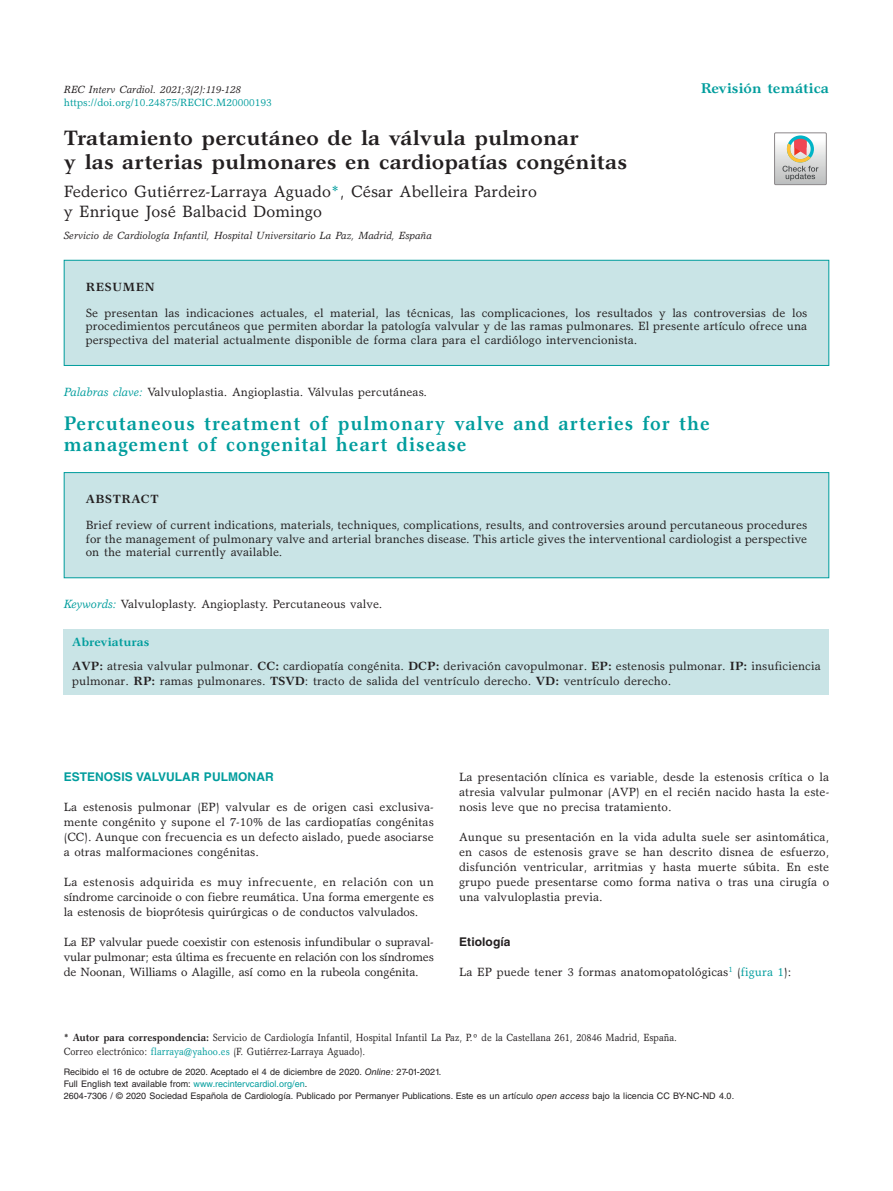
<style>
.page{position:relative;width:893px;height:1191px;background:#fff}
.page>*{position:absolute;margin:0;border:0;box-sizing:border-box;transform-origin:0 0}
.t1{font:700 21px/24px "Garth Graphic Std";letter-spacing:.005em;color:#231f20}
.t2{font:700 19.8px/21px "Garth Graphic Std";letter-spacing:.055em;color:#009d9d;scale:.91 1}
.t3{font:16.5px/19.5px "Garth Graphic Std";letter-spacing:.005em;color:#231f20}
.t4{font:700 14.25px "Garth Graphic Std";letter-spacing:.005em;color:#009d9d}
.t5{font:12px/15px "Garth Graphic Std";letter-spacing:.005em;color:#231f20;text-align:justify}
.t6{font:700 12px "Helvetica LT Std";letter-spacing:.005em;color:#009d9d}
.t7{font:700 12px "Garth Graphic Std";letter-spacing:.055em;color:#231f20}
.t8{font:700 12px "Helvetica LT Std";letter-spacing:.005em;color:#231f20}
.t9{font:10.5px/13.5px "Garth Graphic Std";letter-spacing:.005em;color:#231f20;scale:.9 1}
.t10{font:italic 10.5px "Garth Graphic Std";letter-spacing:.005em;color:#231f20}
.t11{font:10.5px "Garth Graphic Std";letter-spacing:.005em;color:#009d9d}
.t12{font:9px/12px "Helvetica LT Std";letter-spacing:.005em;color:#231f20}
.s1{color:#009d9d}
.s2{font-style:italic;color:#009d9d}
.s3{font-weight:700;color:#009d9d}
.s4{font-weight:700}
.s5{font-style:italic}
</style>
<div class="page">
<div style="left:64px;top:260px;width:765px;height:105px;background:#c9e4e6"></div>
<div style="left:64px;top:260px;width:765px;height:106px;border:1px solid #009d9d"></div>
<svg style="left:774px;top:133px;width:52px;height:52px"></svg>
<div style="left:64px;top:629px;width:765px;height:66px;background:#c9e4e6"></div>
<div style="left:64px;top:472px;width:765px;height:106px;background:#c9e4e6"></div>
<div style="left:64px;top:472px;width:765px;height:106px;border:1px solid #009d9d"></div>
<p class="t10" style="left:64px;top:83px;width:179px">REC Interv Cardiol. 2021;3(2):119-128</p>
<p class="t11" style="left:64px;top:96px;width:210px">https://doi.org/10.24875/RECIC.M20000193</p>
<h1 class="t1" style="left:64px;top:126px;width:565px">Tratamiento percutáneo de la válvula pulmonar<br>y las arterias pulmonares en cardiopatías congénitas</h1>
<h3 class="t3" style="left:64px;top:181px;width:475px">Federico Gutiérrez-Larraya Aguado<span class="s1">*</span>, César Abelleira Pardeiro y Enrique José Balbacid Domingo</h3>
<p class="t10" style="left:64px;top:229px;width:369px">Servicio de Cardiología Infantil, Hospital Universitario La Paz, Madrid, España</p>
<p class="t4" style="left:701px;top:79px;width:130px">Revisión temática</p>
<p class="t7" style="left:86px;top:279px;width:70px">RESUMEN</p>
<p class="t5" style="left:86px;top:306px;width:723px;line-height:13.5px">Se presentan las indicaciones actuales, el material, las técnicas, las complicaciones, los resultados y las controversias de los procedimientos percutáneos que permiten abordar la patología valvular y de las ramas pulmonares. El presente artículo ofrece una perspectiva del material actualmente disponible de forma clara para el cardiólogo intervencionista.</p>
<p class="t5" style="left:64px;top:384px;width:365px"><span class="s2">Palabras clave:</span> Valvuloplastia. Angioplastia. Válvulas percutáneas.</p>
<h2 class="t2" style="left:64px;top:412px;width:711px">Percutaneous treatment of pulmonary valve and arteries for the management of congenital heart disease</h2>
<p class="t7" style="left:86px;top:491px;width:74px">ABSTRACT</p>
<p class="t5" style="left:86px;top:518px;width:723px;line-height:13.5px">Brief review of current indications, materials, techniques, complications, results, and controversies around percutaneous procedures for the management of pulmonary valve and arterial branches disease. This article gives the interventional cardiologist a perspective on the material currently available.</p>
<p class="t5" style="left:64px;top:596px;width:320px"><span class="s2">Keywords:</span> Valvuloplasty. Angioplasty. Percutaneous valve.</p>
<p class="t5" style="left:72px;top:630px;width:750px;line-height:23.5px"><span class="s3">Abreviaturas<br></span><span class="s4">AVP:</span> atresia valvular pulmonar. <span class="s4">CC:</span> cardiopatía congénita. <span class="s4">DCP:</span> derivación cavopulmonar. <span class="s4">EP:</span> estenosis pulmonar. <span class="s4">IP:</span> insuficiencia</p>
<p class="t5" style="left:72px;top:673px;width:600px">pulmonar. <span class="s4">RP:</span> ramas pulmonares. <span class="s4">TSVD</span>: tracto de salida del ventrículo derecho. <span class="s4">VD:</span> ventrículo derecho.</p>
<p class="t6" style="left:64px;top:769px;width:211px">ESTENOSIS VALVULAR PULMONAR</p>
<p class="t5" style="left:64px;top:799px;width:372px">La estenosis pulmonar (EP) valvular es de origen casi exclusiva&shy;mente congénito y supone el 7-10% de las cardiopatías congénitas (CC). Aunque con frecuencia es un defecto aislado, puede asociarse a otras malformaciones congénitas.</p>
<p class="t5" style="left:64px;top:874px;width:371px">La estenosis adquirida es muy infrecuente, en relación con un síndrome carcinoide o con fiebre reumática. Una forma emergente es la estenosis de bioprótesis quirúrgicas o de conductos valvulados.</p>
<p class="t5" style="left:64px;top:934px;width:372px">La EP valvular puede coexistir con estenosis infundibular o supraval&shy;vular pulmonar; esta última es frecuente en relación con los síndromes de Noonan, Williams o Alagille, así como en la rubeola congénita.</p>
<p class="t5" style="left:459px;top:769px;width:371px">La presentación clínica es variable, desde la estenosis crítica o la atresia valvular pulmonar (AVP) en el recién nacido hasta la este&shy;nosis leve que no precisa tratamiento.</p>
<p class="t5" style="left:459px;top:829px;width:371px">Aunque su presentación en la vida adulta suele ser asintomática, en casos de estenosis grave se han descrito disnea de esfuerzo, disfunción ventricular, arritmias y hasta muerte súbita. En este grupo puede presentarse como forma nativa o tras una cirugía o una valvuloplastia previa.</p>
<p class="t8" style="left:459px;top:934px;width:53px">Etiología</p>
<p class="t5" style="left:459px;top:964px;width:333px">La EP puede tener 3 formas anatomopatológicas<sup>1</sup> (<span class="s1">figura 1</span>):</p>
<p class="t9" style="left:64px;top:1030px;width:683px"><span class="s4">* Autor para correspondencia:</span> Servicio de Cardiología Infantil, Hospital Infantil La Paz, P.º de la Castellana 261, 20846 Madrid, España.<br>Correo electrónico: <span class="s1">flarraya@yahoo.es</span> (F. Gutiérrez-Larraya Aguado).</p>
<p class="t12" style="left:64px;top:1066px;width:672px">Recibido el 16 de octubre de 2020. Aceptado el 4 de diciembre de 2020. <span class="s5">Online:</span> 27-01-2021.<br>Full English text available from: <span class="s1">www.recintervcardiol.org/en</span>.<br>2604-7306 / © 2020 Sociedad Española de Cardiología. Publicado por Permanyer Publications. Este es un artículo <span class="s5">open access</span> bajo la licencia CC BY-NC-ND 4.0.</p>
</div>
